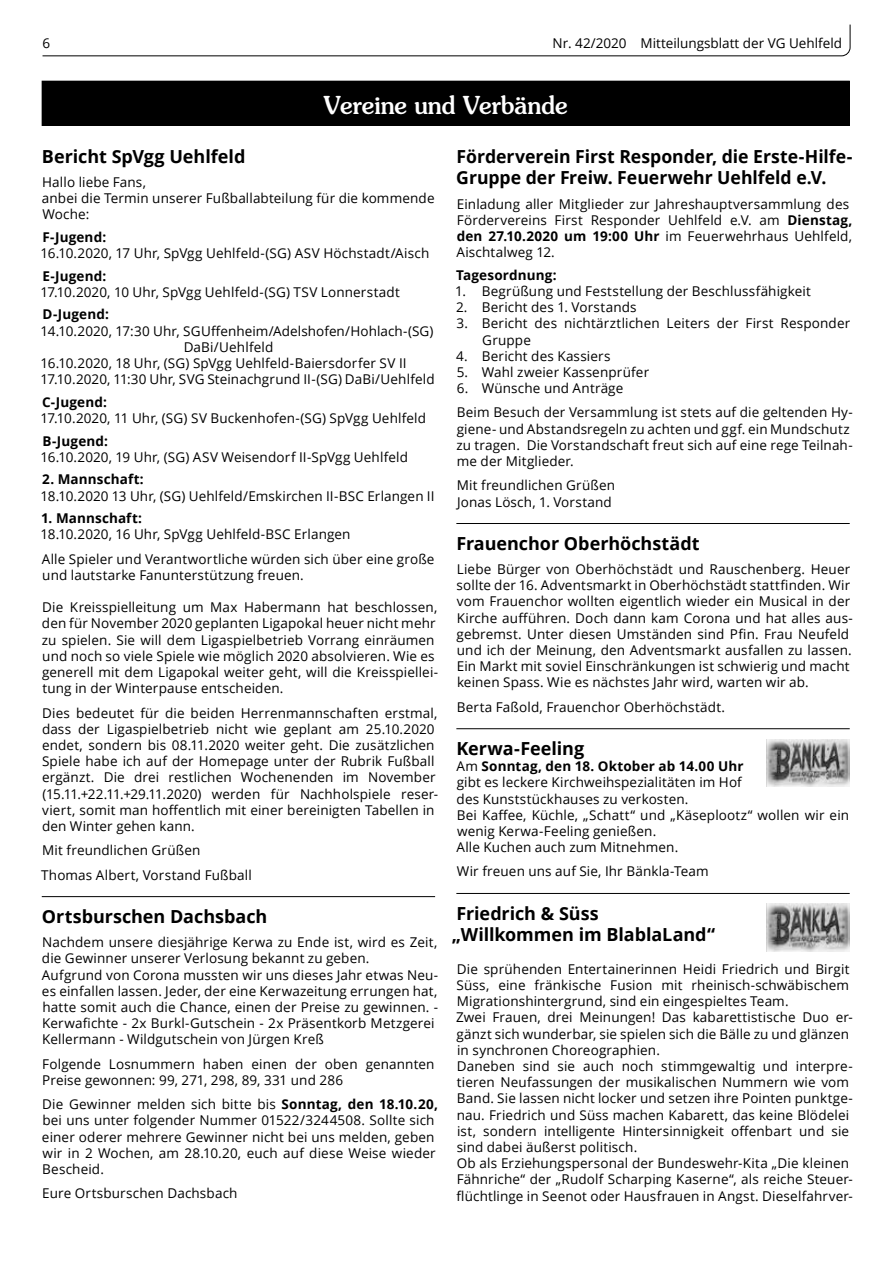
<style>
.page{position:relative;width:893px;height:1263px;background:#fff}
.page>*{position:absolute;margin:0;border:0;box-sizing:border-box;transform-origin:0 0}
.t1{font:500 24.75px "Souvenir";color:#fff;scale:.95 1}
.t2{font:700 18px/21.6px "Open Sans";letter-spacing:-.005em;color:#000}
.t3{font:13.5px/16.2px "Open Sans";letter-spacing:.01em;color:#000}
.t4{font:700 13.5px "Open Sans";letter-spacing:.01em;color:#000}
.s1{font-weight:700}
</style>
<div class="page">
<svg style="left:42px;top:24px;width:809px;height:33px"></svg>
<div style="left:42px;top:81px;width:807px;height:44px;background:#000"></div>
<div style="left:42px;top:81px;width:808px;height:45px;border:1px solid #000"></div>
<hr style="left:42px;top:896px;width:393px;height:1px;background:#000">
<hr style="left:456px;top:523px;width:394px;height:1px;background:#000">
<hr style="left:456px;top:728px;width:394px;height:1px;background:#000">
<hr style="left:456px;top:893px;width:394px;height:1px;background:#000">
<img style="left:767px;top:739px;width:83px;height:48px">
<img style="left:767px;top:904px;width:83px;height:47px">
<p class="t3" style="left:43px;top:34px;width:9px">6</p>
<p class="t3" style="left:552px;top:34px;width:291px">Nr. 42/2020 Mitteilungsblatt der VG Uehlfeld</p>
<h1 class="t1" style="left:324px;top:90px;width:258px">Vereine und Verbände</h1>
<h2 class="t2" style="left:42px;top:145px;width:205px">Bericht SpVgg Uehlfeld</h2>
<p class="t3" style="left:42px;top:174px;width:394px">Hallo liebe Fans,<br>anbei die Termin unserer Fußballabteilung für die kommende<br>Woche:</p>
<p class="t4" style="left:42px;top:227px;width:65px">F-Jugend:</p>
<p class="t3" style="left:41px;top:245px;width:390px">16.10.2020, 17 Uhr, SpVgg Uehlfeld-(SG) ASV Höchstadt/Aisch</p>
<p class="t4" style="left:42px;top:266px;width:65px">E-Jugend:</p>
<p class="t3" style="left:41px;top:283px;width:361px">17.10.2020, 10 Uhr, SpVgg Uehlfeld-(SG) TSV Lonnerstadt</p>
<p class="t4" style="left:42px;top:305px;width:68px">D-Jugend:</p>
<p class="t3" style="left:41px;top:322px;width:394px">14.10.2020, 17:30 Uhr, SG Uffenheim/Adelshofen/Hohlach-(SG)</p>
<p class="t3" style="left:184px;top:338px;width:91px">DaBi/Uehlfeld</p>
<p class="t3" style="left:41px;top:355px;width:368px">16.10.2020, 18 Uhr, (SG) SpVgg Uehlfeld-Baiersdorfer SV II</p>
<p class="t3" style="left:41px;top:371px;width:395px">17.10.2020, 11:30 Uhr, SVG Steinachgrund II-(SG) DaBi/Uehlfeld</p>
<p class="t4" style="left:42px;top:392px;width:66px">C-Jugend:</p>
<p class="t3" style="left:41px;top:410px;width:387px">17.10.2020, 11 Uhr, (SG) SV Buckenhofen-(SG) SpVgg Uehlfeld</p>
<p class="t4" style="left:42px;top:431px;width:67px">B-Jugend:</p>
<p class="t3" style="left:41px;top:448px;width:369px">16.10.2020, 19 Uhr, (SG) ASV Weisendorf II-SpVgg Uehlfeld</p>
<p class="t4" style="left:42px;top:470px;width:103px">2. Mannschaft:</p>
<p class="t3" style="left:41px;top:487px;width:395px">18.10.2020 13 Uhr, (SG) Uehlfeld/Emskirchen II-BSC Erlangen II</p>
<p class="t4" style="left:41px;top:509px;width:103px">1. Mannschaft:</p>
<p class="t3" style="left:41px;top:522px;width:395px;line-height:24.3px">18.10.2020, 16 Uhr, SpVgg Uehlfeld-BSC Erlangen<br>Alle Spieler und Verantwortliche würden sich über eine große</p>
<p class="t3" style="left:42px;top:566px;width:263px">und lautstarke Fanunterstützung freuen.</p>
<p class="t3" style="left:42px;top:599px;width:398px">Die Kreisspielleitung um Max Habermann hat beschlossen, den für November 2020 geplanten Ligapokal heuer nicht mehr zu spielen. Sie will dem Ligaspielbetrieb Vorrang einräumen und noch so viele Spiele wie möglich 2020 absolvieren. Wie es generell mit dem Ligapokal weiter geht, will die Kreisspiellei&shy;tung in der Winterpause entscheiden.</p>
<p class="t3" style="left:42px;top:704px;width:398px">Dies bedeutet für die beiden Herrenmannschaften erstmal, dass der Ligaspielbetrieb nicht wie geplant am 25.10.2020 endet, sondern bis 08.11.2020 weiter geht. Die zusätzlichen Spiele habe ich auf der Homepage unter der Rubrik Fußball ergänzt. Die drei restlichen Wochenenden im November (15.11.+22.11.+29.11.2020) werden für Nachholspiele reser&shy;viert, somit man hoffentlich mit einer bereinigten Tabellen in den Winter gehen kann.</p>
<p class="t3" style="left:41px;top:838px;width:212px;line-height:24.3px">Mit freundlichen Grüßen<br>Thomas Albert, Vorstand Fußball</p>
<h2 class="t2" style="left:42px;top:905px;width:227px">Ortsburschen Dachsbach</h2>
<p class="t3" style="left:42px;top:934px;width:398px">Nachdem unsere diesjährige Kerwa zu Ende ist, wird es Zeit, die Gewinner unserer Verlosung bekannt zu geben.<br>Aufgrund von Corona mussten wir uns dieses Jahr etwas Neu&shy;es einfallen lassen. Jeder, der eine Kerwazeitung errungen hat, hatte somit auch die Chance, einen der Preise zu gewinnen. - Kerwafichte - 2x Burkl-Gutschein - 2x Präsentkorb Metzgerei Kellermann - Wildgutschein von Jürgen Kreß</p>
<p class="t3" style="left:42px;top:1055px;width:394px">Folgende Losnummern haben einen der oben genannten<br>Preise gewonnen: 99, 271, 298, 89, 331 und 286</p>
<p class="t3" style="left:42px;top:1096px;width:397px">Die Gewinner melden sich bitte bis <span class="s1">Sonntag, den 18.10.20, </span>bei uns unter folgender Nummer 01522/3244508. Sollte sich einer oderer mehrere Gewinner nicht bei uns melden, geben wir in 2 Wochen, am 28.10.20, euch auf diese Weise wieder Bescheid.</p>
<p class="t3" style="left:42px;top:1185px;width:197px">Eure Ortsburschen Dachsbach</p>
<h2 class="t2" style="left:456px;top:145px;width:398px">Förderverein First Responder, die Erste-Hilfe-<br>Gruppe der Freiw. Feuerwehr Uehlfeld e.V.</h2>
<p class="t3" style="left:456px;top:195px;width:398px">Einladung aller Mitglieder zur Jahreshauptversammlung des Fördervereins First Responder Uehlfeld e.V. am <span class="s1">Dienstag, den 27.10.2020 um 19:00 Uhr</span> im Feuerwehrhaus Uehlfeld, Aischtalweg 12.</p>
<p class="t4" style="left:456px;top:265px;width:102px">Tagesordnung:</p>
<p class="t3" style="left:455px;top:283px;width:357px">1. Begrüßung und Feststellung der Beschlussfähigkeit</p>
<p class="t3" style="left:456px;top:299px;width:182px">2. Bericht des 1. Vorstands</p>
<p class="t3" style="left:482px;top:315px;width:369px;text-indent:-26px">3. Bericht des nichtärztlichen Leiters der First Responder<br>Gruppe</p>
<p class="t3" style="left:456px;top:347px;width:156px">4. Bericht des Kassiers</p>
<p class="t3" style="left:457px;top:364px;width:194px">5. Wahl zweier Kassenprüfer</p>
<p class="t3" style="left:457px;top:376px;width:397px;line-height:24.3px">6. Wünsche und Anträge<br>Beim Besuch der Versammlung ist stets auf die geltenden Hy-</p>
<p class="t3" style="left:456px;top:420px;width:398px">giene- und Abstandsregeln zu achten und ggf. ein Mundschutz zu tragen. Die Vorstandschaft freut sich auf eine rege Teilnah&shy;me der Mitglieder.</p>
<p class="t3" style="left:457px;top:477px;width:160px">Mit freundlichen Grüßen<br>Jonas Lösch, 1. Vorstand</p>
<h2 class="t2" style="left:457px;top:532px;width:244px">Frauenchor Oberhöchstädt</h2>
<p class="t3" style="left:457px;top:561px;width:398px">Liebe Bürger von Oberhöchstädt und Rauschenberg. Heuer sollte der 16. Adventsmarkt in Oberhöchstädt stattfinden. Wir vom Frauenchor wollten eigentlich wieder ein Musical in der Kirche aufführen. Doch dann kam Corona und hat alles aus&shy;gebremst. Unter diesen Umständen sind Pfin. Frau Neufeld und ich der Meinung, den Adventsmarkt ausfallen zu lassen.<br>Ein Markt mit soviel Einschränkungen ist schwierig und macht keinen Spass. Wie es nächstes Jahr wird, warten wir ab.</p>
<p class="t3" style="left:457px;top:698px;width:270px">Berta Faßold, Frauenchor Oberhöchstädt.</p>
<h2 class="t2" style="left:457px;top:737px;width:129px">Kerwa-Feeling</h2>
<p class="t3" style="left:456px;top:758px;width:394px">Am <span class="s1">Sonntag, den 18. Oktober ab 14.00 Uhr<br></span>gibt es leckere Kirchweihspezialitäten im Hof<br>des Kunststückhauses zu verkosten.<br>Bei Kaffee, Küchle, „Schatt“ und „Käseplootz“ wollen wir ein wenig Kerwa-Feeling genießen.<br>Alle Kuchen auch zum Mitnehmen.</p>
<p class="t3" style="left:457px;top:863px;width:253px">Wir freuen uns auf Sie, Ihr Bänkla-Team</p>
<h2 class="t2" style="left:452px;top:902px;width:265px">Friedrich &amp; Süss „Willkommen im BlablaLand“</h2>
<p class="t3" style="left:456px;top:960px;width:398px">Die sprühenden Entertainerinnen Heidi Friedrich und Birgit Süss, eine fränkische Fusion mit rheinisch-schwäbischem Migrationshintergrund, sind ein eingespieltes Team.<br>Zwei Frauen, drei Meinungen! Das kabarettistische Duo er&shy;gänzt sich wunderbar, sie spielen sich die Bälle zu und glänzen in synchronen Choreographien.<br>Daneben sind sie auch noch stimmgewaltig und interpre&shy;tieren Neufassungen der musikalischen Nummern wie vom Band. Sie lassen nicht locker und setzen ihre Pointen punktge&shy;nau. Friedrich und Süss machen Kabarett, das keine Blödelei ist, sondern intelligente Hintersinnigkeit offenbart und sie sind dabei äußerst politisch.<br>Ob als Erziehungspersonal der Bundeswehr-Kita „Die kleinen Fähnriche“ der „Rudolf Scharping Kaserne“, als reiche Steuer&shy;flüchtlinge in Seenot oder Hausfrauen in Angst. Dieselfahrver-</p>
</div>
